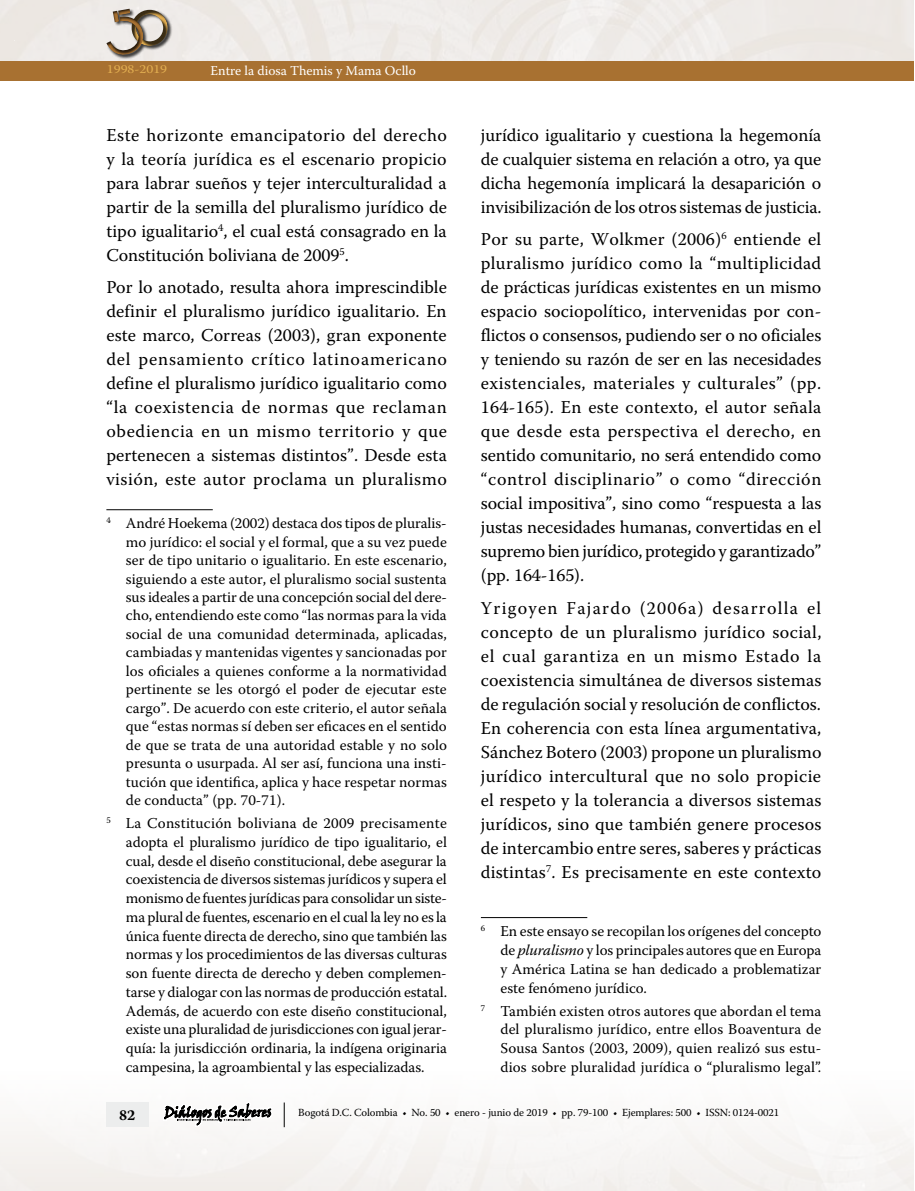
<style>
.page{position:relative;width:915px;height:1191px;background:#fff}
.page>*{position:absolute;margin:0;border:0;box-sizing:border-box;transform-origin:0 0}
.t1{font:18px/24px "Warnock Pro";color:#000;text-align:justify}
.t2{font:15px/18.8px "Warnock Pro";letter-spacing:.005em;color:#000;text-align:justify}
.t3{font:700 15px "Warnock Pro";color:#000}
.t4{font:13.5px "Warnock Pro";color:#fff}
.t5{font:12.15px "Warnock Pro";color:#e2ae51;scale:1.13 1}
.t6{font:10.8px "Warnock Pro";letter-spacing:-.01em;color:#000}
.s1{font-style:italic}
</style>
<div class="page">
<div style="left:0;top:61px;width:913px;height:19px;background:#a87131"></div>
<div style="left:107px;top:9px;width:65px;height:50px;background:#000;opacity:.75"></div>
<div style="left:131px;top:8px;width:39px;height:39px;background:#000;opacity:.75"></div>
<div style="left:105px;top:6px;width:39px;height:49px;background:#000;opacity:.75"></div>
<div style="left:106px;top:1102px;width:43px;height:24px;background:#eceded"></div>
<svg style="left:163px;top:1102px;width:109px;height:25px"></svg>
<svg style="left:284px;top:1102px;width:1px;height:25px"></svg>
<hr style="left:106px;top:509px;width:107px;height:1px;background:#000">
<hr style="left:480px;top:917px;width:107px;height:1px;background:#000">
<p class="t5" style="left:107px;top:62px;width:55px">1998-2019</p>
<p class="t4" style="left:210px;top:62px;width:206px">Entre la diosa Themis y Mama Ocllo</p>
<p class="t1" style="left:106px;top:123px;width:342px">Este horizonte emancipatorio del derecho y la teoría jurídica es el escenario propicio para labrar sueños y tejer interculturalidad a partir de la semilla del pluralismo jurídico de tipo igualitario<sup>4</sup>, el cual está consagrado en la Constitución boliviana de 2009<sup>5</sup>.</p>
<p class="t1" style="left:106px;top:275px;width:342px">Por lo anotado, resulta ahora imprescindible definir el pluralismo jurídico igualitario. En este marco, Correas (2003), gran exponente del pensamiento crítico latinoamericano define el pluralismo jurídico igualitario como “la coexistencia de normas que reclaman obediencia en un mismo territorio y que pertenecen a sistemas distintos”. Desde esta visión, este autor proclama un pluralismo</p>
<p class="t2" style="left:126px;top:514px;width:322px;text-indent:-20px"><sup>4</sup> André Hoekema (2002) destaca dos tipos de pluralis&shy;mo jurídico: el social y el formal, que a su vez puede ser de tipo unitario o igualitario. En este escenario, siguiendo a este autor, el pluralismo social sustenta sus ideales a partir de una concepción social del dere&shy;cho, entendiendo este como “las normas para la vida social de una comunidad determinada, aplicadas, cambiadas y mantenidas vigentes y sancionadas por los oficiales a quienes conforme a la normatividad pertinente se les otorgó el poder de ejecutar este cargo”. De acuerdo con este criterio, el autor señala que “estas normas sí deben ser eficaces en el sentido de que se trata de una autoridad estable y no solo presunta o usurpada. Al ser así, funciona una insti&shy;tución que identifica, aplica y hace respetar normas de conducta” (pp. 70-71).</p>
<p class="t2" style="left:126px;top:813px;width:322px;text-indent:-20px"><sup>5</sup> La Constitución boliviana de 2009 precisamente adopta el pluralismo jurídico de tipo igualitario, el cual, desde el diseño constitucional, debe asegurar la coexistencia de diversos sistemas jurídicos y supera el monismo de fuentes jurídicas para consolidar un siste&shy;ma plural de fuentes, escenario en el cual la ley no es la única fuente directa de derecho, sino que también las normas y los procedimientos de las diversas culturas son fuente directa de derecho y deben complemen&shy;tarse y dialogar con las normas de producción estatal.<br>Además, de acuerdo con este diseño constitucional, existe una pluralidad de jurisdicciones con igual jerar&shy;quía: la jurisdicción ordinaria, la indígena originaria campesina, la agroambiental y las especializadas.</p>
<p class="t1" style="left:480px;top:123px;width:342px">jurídico igualitario y cuestiona la hegemonía de cualquier sistema en relación a otro, ya que dicha hegemonía implicará la desaparición o invisibilización de los otros sistemas de justicia.</p>
<p class="t1" style="left:480px;top:227px;width:342px">Por su parte, Wolkmer (2006)<sup>6</sup> entiende el pluralismo jurídico como la “multiplicidad de prácticas jurídicas existentes en un mismo espacio sociopolítico, intervenidas por con&shy;flictos o consensos, pudiendo ser o no oficiales y teniendo su razón de ser en las necesidades existenciales, materiales y culturales” (pp.<br>164-165). En este contexto, el autor señala que desde esta perspectiva el derecho, en sentido comunitario, no será entendido como “control disciplinario” o como “dirección social impositiva”, sino como “respuesta a las justas necesidades humanas, convertidas en el supremo bien jurídico, protegido y garantizado” (pp. 164-165).</p>
<p class="t1" style="left:480px;top:596px;width:342px">Yrigoyen Fajardo (2006a) desarrolla el concepto de un pluralismo jurídico social, el cual garantiza en un mismo Estado la coexistencia simultánea de diversos sistemas de regulación social y resolución de conflictos.<br>En coherencia con esta línea argumentativa, Sánchez Botero (2003) propone un pluralismo jurídico intercultural que no solo propicie el respeto y la tolerancia a diversos sistemas jurídicos, sino que también genere procesos de intercambio entre seres, saberes y prácticas distintas<sup>7</sup>. Es precisamente en este contexto</p>
<p class="t2" style="left:500px;top:921px;width:322px;text-indent:-20px"><sup>6</sup> En este ensayo se recopilan los orígenes del concepto de <span class="s1">pluralismo</span> y los principales autores que en Europa y América Latina se han dedicado a problematizar este fenómeno jurídico.</p>
<p class="t2" style="left:500px;top:1001px;width:322px;text-indent:-20px"><sup>7</sup> También existen otros autores que abordan el tema del pluralismo jurídico, entre ellos Boaventura de Sousa Santos (2003, 2009), quien realizó sus estu&shy;dios sobre pluralidad jurídica o “pluralismo legal”.</p>
<p class="t3" style="left:119px;top:1106px;width:18px">82</p>
<p class="t6" style="left:298px;top:1106px;width:482px">Bogotá D.C. Colombia • No. 50 • enero - junio de 2019 • pp. 79-100 • Ejemplares: 500 • ISSN: 0124-0021</p>
</div>
